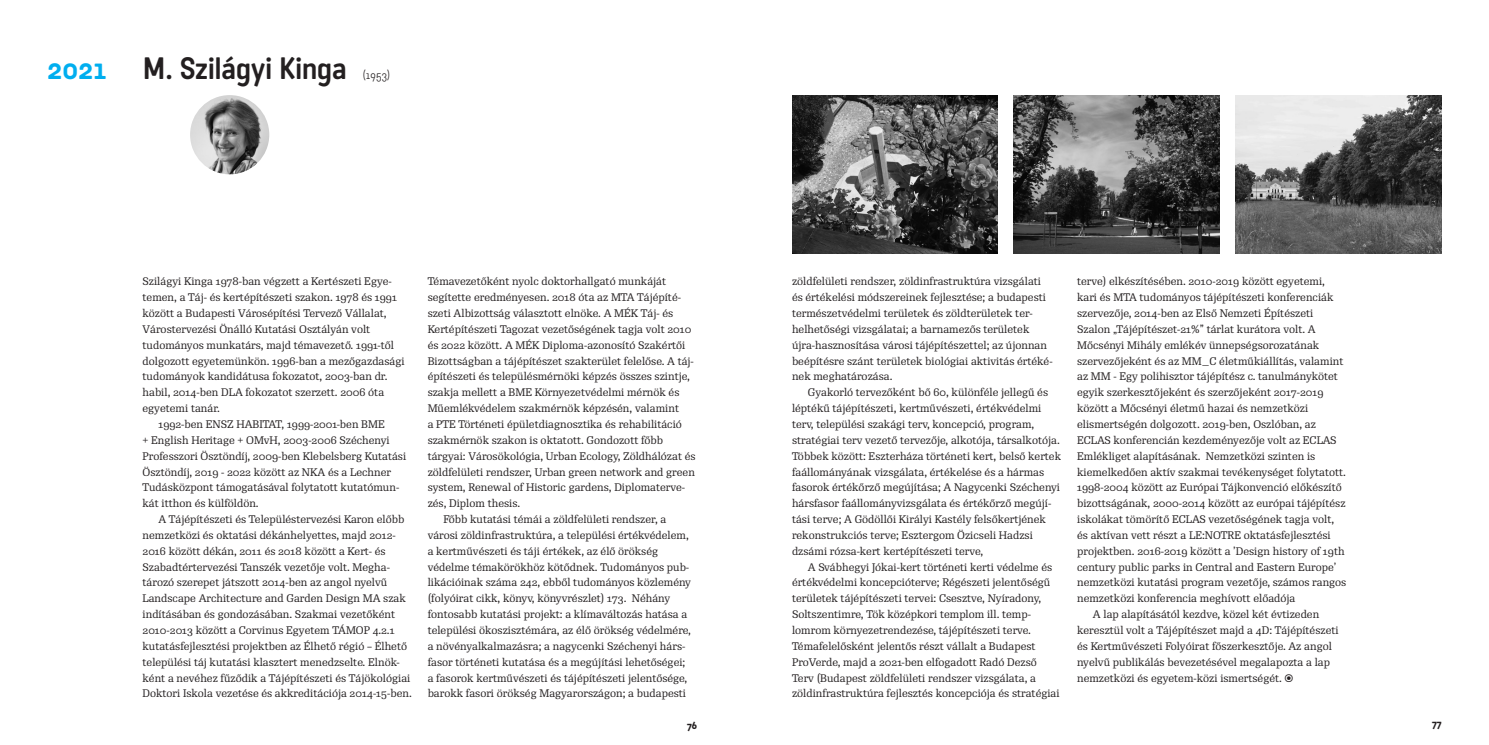
<style>
.page{position:relative;width:1489px;height:745px;background:#fff}
.page>*{position:absolute;margin:0;border:0;box-sizing:border-box;transform-origin:0 0}
.t1{font:700 30px "Katarine Std";color:#231f20}
.t2{font:300 11.25px "Katarine Std";color:#231f20}
.t3{font:10.62px/15.9px "Re Public Std";color:#231f20}
.t4{font:500 10px "Katarine Std";color:#231f20}
.s1{color:#00aeef}
</style>
<div class="page">
<img style="left:190px;top:95px;width:79px;height:79px;border-radius:40px">
<img style="left:792px;top:95px;width:205px;height:158px">
<img style="left:1013px;top:95px;width:206px;height:158px">
<img style="left:1235px;top:95px;width:206px;height:158px">
<h1 class="t1" style="left:47px;top:48px;width:301px"><span class="s1">2021</span> M. Szilágyi Kinga</h1>
<p class="t2" style="left:363px;top:68px;width:28px">(1953)</p>
<p class="t3" style="left:142px;top:273px;width:251px">Szilágyi Kinga 1978-ban végzett a Kertészeti Egye-</p>
<p class="t3" style="left:142px;top:289px;width:256px">temen, a Táj- és kertépítészeti szakon. 1978 és 1991</p>
<p class="t3" style="left:142px;top:305px;width:246px">között a Budapesti Városépítési Tervező Vállalat,</p>
<p class="t3" style="left:142px;top:321px;width:229px">Várostervezési Önálló Kutatási Osztályán volt</p>
<p class="t3" style="left:142px;top:337px;width:253px">tudományos munkatárs, majd témavezető. 1991-től</p>
<p class="t3" style="left:142px;top:353px;width:263px">dolgozott egyetemünkön. 1996-ban a mezőgazdasági</p>
<p class="t3" style="left:142px;top:368px;width:247px">tudományok kandidátusa fokozatot, 2003-ban dr.</p>
<p class="t3" style="left:142px;top:384px;width:243px">habil, 2014-ben DLA fokozatot szerzett. 2006 óta</p>
<p class="t3" style="left:142px;top:400px;width:79px">egyetemi tanár.</p>
<p class="t3" style="left:158px;top:416px;width:228px">1992-ben ENSZ HABITAT, 1999-2001-ben BME</p>
<p class="t3" style="left:142px;top:432px;width:248px">+ English Heritage + OMvH, 2003-2006 Széchenyi</p>
<p class="t3" style="left:142px;top:447px;width:265px">Professzori Ösztöndíj, 2009-ben Klebelsberg Kutatási</p>
<p class="t3" style="left:142px;top:463px;width:250px">Ösztöndíj, 2019 - 2022 között az NKA és a Lechner</p>
<p class="t3" style="left:142px;top:479px;width:258px">Tudásközpont támogatásával folytatott kutatómun-</p>
<p class="t3" style="left:142px;top:495px;width:118px">kát itthon és külföldön.</p>
<p class="t3" style="left:158px;top:511px;width:247px">A Tájépítészeti és Településtervezési Karon előbb</p>
<p class="t3" style="left:142px;top:527px;width:255px">nemzetközi és oktatási dékánhelyettes, majd 2012-</p>
<p class="t3" style="left:142px;top:542px;width:245px">2016 között dékán, 2011 és 2018 között a Kert- és</p>
<p class="t3" style="left:142px;top:558px;width:249px">Szabadtértervezési Tanszék vezetője volt. Megha-</p>
<p class="t3" style="left:142px;top:574px;width:246px">tározó szerepet játszott 2014-ben az angol nyelvű</p>
<p class="t3" style="left:142px;top:590px;width:265px">Landscape Architecture and Garden Design MA szak</p>
<p class="t3" style="left:142px;top:606px;width:254px">indításában és gondozásában. Szakmai vezetőként</p>
<p class="t3" style="left:142px;top:622px;width:254px">2010-2013 között a Corvinus Egyetem TÁMOP 4.2.1</p>
<p class="t3" style="left:142px;top:637px;width:266px">kutatásfejlesztési projektben az Élhető régió – Élhető</p>
<p class="t3" style="left:142px;top:653px;width:259px">települési táj kutatási klasztert menedzselte. Elnök-</p>
<p class="t3" style="left:142px;top:669px;width:269px">ként a nevéhez fűződik a Tájépítészeti és Tájökológiai</p>
<p class="t3" style="left:142px;top:685px;width:271px">Doktori Iskola vezetése és akkreditációja 2014-15-ben.</p>
<p class="t3" style="left:427px;top:273px;width:240px">Témavezetőként nyolc doktorhallgató munkáját</p>
<p class="t3" style="left:427px;top:289px;width:255px">segítette eredményesen. 2018 óta az MTA Tájépíté-</p>
<p class="t3" style="left:427px;top:305px;width:247px">szeti Albizottság választott elnöke. A MÉK Táj- és</p>
<p class="t3" style="left:427px;top:321px;width:265px">Kertépítészeti Tagozat vezetőségének tagja volt 2010</p>
<p class="t3" style="left:427px;top:337px;width:259px">és 2022 között. A MÉK Diploma-azonosító Szakértői</p>
<p class="t3" style="left:427px;top:353px;width:268px">Bizottságban a tájépítészet szakterület felelőse. A táj-</p>
<p class="t3" style="left:427px;top:368px;width:264px">építészeti és településmérnöki képzés összes szintje,</p>
<p class="t3" style="left:427px;top:384px;width:253px">szakja mellett a BME Környezetvédelmi mérnök és</p>
<p class="t3" style="left:427px;top:400px;width:253px">Műemlékvédelem szakmérnök képzésén, valamint</p>
<p class="t3" style="left:427px;top:416px;width:256px">a PTE Történeti épületdiagnosztika és rehabilitáció</p>
<p class="t3" style="left:427px;top:432px;width:237px">szakmérnök szakon is oktatott. Gondozott főbb</p>
<p class="t3" style="left:427px;top:447px;width:269px">tárgyai: Városökológia, Urban Ecology, Zöldhálózat és</p>
<p class="t3" style="left:427px;top:463px;width:269px">zöldfelületi rendszer, Urban green network and green</p>
<p class="t3" style="left:427px;top:479px;width:259px">system, Renewal of Historic gardens, Diplomaterve-</p>
<p class="t3" style="left:427px;top:495px;width:94px">zés, Diplom thesis.</p>
<p class="t3" style="left:443px;top:511px;width:224px">Főbb kutatási témái a zöldfelületi rendszer, a</p>
<p class="t3" style="left:427px;top:527px;width:262px">városi zöldinfrastruktúra, a települési értékvédelem,</p>
<p class="t3" style="left:427px;top:542px;width:232px">a kertművészeti és táji értékek, az élő örökség</p>
<p class="t3" style="left:427px;top:558px;width:263px">védelme témakörökhöz kötődnek. Tudományos pub-</p>
<p class="t3" style="left:427px;top:574px;width:265px">likációinak száma 242, ebből tudományos közlemény</p>
<p class="t3" style="left:427px;top:590px;width:244px">(folyóirat cikk, könyv, könyvrészlet) 173. Néhány</p>
<p class="t3" style="left:427px;top:606px;width:261px">fontosabb kutatási projekt: a klímaváltozás hatása a</p>
<p class="t3" style="left:427px;top:622px;width:265px">települési ökoszisztémára, az élő örökség védelmére,</p>
<p class="t3" style="left:427px;top:637px;width:259px">a növényalkalmazásra; a nagycenki Széchenyi hárs-</p>
<p class="t3" style="left:427px;top:653px;width:259px">fasor történeti kutatása és a megújítási lehetőségei;</p>
<p class="t3" style="left:427px;top:669px;width:261px">a fasorok kertművészeti és tájépítészeti jelentősége,</p>
<p class="t3" style="left:427px;top:685px;width:260px">barokk fasori örökség Magyarországon; a budapesti</p>
<p class="t3" style="left:792px;top:273px;width:262px">zöldfelületi rendszer, zöldinfrastruktúra vizsgálati és értékelési módszereinek fejlesztése; a budapesti természetvédelmi területek és zöldterületek ter&shy;helhetőségi vizsgálatai; a barnamezős területek újra-hasznosítása városi tájépítészettel; az újonnan beépítésre szánt területek biológiai aktivitás értéké&shy;nek meghatározása.</p>
<p class="t3" style="left:792px;top:384px;width:270px;text-indent:16px">Gyakorló tervezőként bő 60, különféle jellegű és léptékű tájépítészeti, kertművészeti, értékvédelmi terv, települési szakági terv, koncepció, program, stratégiai terv vezető tervezője, alkotója, társalkotója.<br>Többek között: Eszterháza történeti kert, belső kertek faállományának vizsgálata, értékelése és a hármas fasorok értékőrző megújítása; A Nagycenki Széchenyi hársfasor faállományvizsgálata és értékőrző megújí&shy;tási terve; A Gödöllői Királyi Kastély felsőkertjének rekonstrukciós terve; Esztergom Özicseli Hadzsi dzsámi rózsa-kert kertépítészeti terve,</p>
<p class="t3" style="left:792px;top:558px;width:269px;text-indent:16px">A Svábhegyi Jókai-kert történeti kerti védelme és értékvédelmi koncepcióterve; Régészeti jelentőségű területek tájépítészeti tervei: Csesztve, Nyíradony, Soltszentimre, Tök középkori templom ill. temp&shy;lomrom környezetrendezése, tájépítészeti terve.<br>Témafelelősként jelentős részt vállalt a Budapest ProVerde, majd a 2021-ben elfogadott Radó Dezső Terv (Budapest zöldfelületi rendszer vizsgálata, a zöldinfrastruktúra fejlesztés koncepciója és stratégiai</p>
<p class="t3" style="left:1077px;top:273px;width:249px">terve) elkészítésében. 2010-2019 között egyetemi,</p>
<p class="t3" style="left:1077px;top:289px;width:258px">kari és MTA tudományos tájépítészeti konferenciák</p>
<p class="t3" style="left:1077px;top:305px;width:238px">szervezője, 2014-ben az Első Nemzeti Építészeti</p>
<p class="t3" style="left:1077px;top:321px;width:240px">Szalon „Tájépítészet-21%” tárlat kurátora volt. A</p>
<p class="t3" style="left:1077px;top:337px;width:244px">Mőcsényi Mihály emlékév ünnepségsorozatának</p>
<p class="t3" style="left:1077px;top:353px;width:268px">szervezőjeként és az MM_C életműkiállítás, valamint</p>
<p class="t3" style="left:1077px;top:368px;width:262px">az MM - Egy polihisztor tájépítész c. tanulmánykötet</p>
<p class="t3" style="left:1077px;top:384px;width:248px">egyik szerkesztőjeként és szerzőjeként 2017-2019</p>
<p class="t3" style="left:1077px;top:400px;width:232px">között a Mőcsényi életmű hazai és nemzetközi</p>
<p class="t3" style="left:1077px;top:416px;width:240px">elismertségén dolgozott. 2019-ben, Oszlóban, az</p>
<p class="t3" style="left:1077px;top:432px;width:261px">ECLAS konferencián kezdeményezője volt az ECLAS</p>
<p class="t3" style="left:1077px;top:447px;width:240px">Emlékliget alapításának. Nemzetközi szinten is</p>
<p class="t3" style="left:1077px;top:463px;width:270px">kiemelkedően aktív szakmai tevékenységet folytatott.</p>
<p class="t3" style="left:1077px;top:479px;width:266px">1998-2004 között az Európai Tájkonvenció előkészítő</p>
<p class="t3" style="left:1077px;top:495px;width:270px">bizottságának, 2000-2014 között az európai tájépítész</p>
<p class="t3" style="left:1077px;top:511px;width:258px">iskolákat tömörítő ECLAS vezetőségének tagja volt,</p>
<p class="t3" style="left:1077px;top:527px;width:255px">és aktívan vett részt a LE:NOTRE oktatásfejlesztési</p>
<p class="t3" style="left:1077px;top:542px;width:269px">projektben. 2016-2019 között a ’Design history of 19th</p>
<p class="t3" style="left:1077px;top:558px;width:261px">century public parks in Central and Eastern Europe’</p>
<p class="t3" style="left:1077px;top:574px;width:271px">nemzetközi kutatási program vezetője, számos rangos</p>
<p class="t3" style="left:1077px;top:590px;width:220px">nemzetközi konferencia meghívott előadója</p>
<p class="t3" style="left:1092px;top:606px;width:228px">A lap alapításától kezdve, közel két évtizeden</p>
<p class="t3" style="left:1077px;top:622px;width:263px">keresztül volt a Tájépítészet majd a 4D: Tájépítészeti</p>
<p class="t3" style="left:1077px;top:637px;width:256px">és Kertművészeti Folyóirat főszerkesztője. Az angol</p>
<p class="t3" style="left:1077px;top:653px;width:254px">nyelvű publikálás bevezetésével megalapozta a lap</p>
<p class="t3" style="left:1077px;top:669px;width:218px">nemzetközi és egyetem-közi ismertségét. ◉</p>
<p class="t4" style="left:687px;top:718px;width:11px">76</p>
<p class="t4" style="left:1431px;top:718px;width:11px">77</p>
</div>
